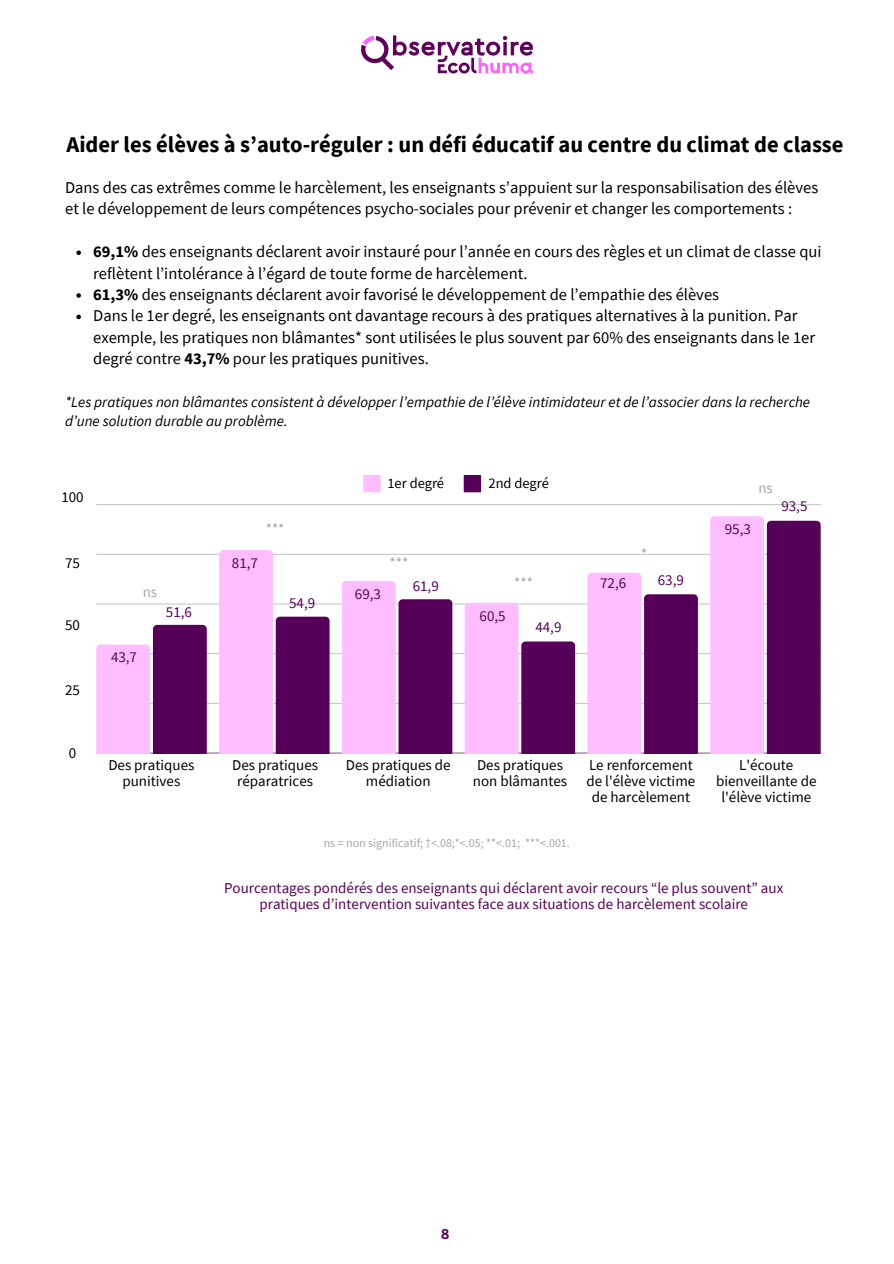
<style>
.page{position:relative;width:894px;height:1264px;background:#fff}
.page>*{position:absolute;margin:0;border:0;box-sizing:border-box;transform-origin:0 0}
.t1{font:700 22.5px "Source Sans Pro";color:#010002}
.t2{font:16.5px/21.3px "Source Sans Pro";color:#000}
.t3{font:15px/15.8px "Source Sans Pro";color:#570059;text-align:center}
.t4{font:15px/15.8px "Source Sans Pro";color:#000;text-align:center}
.t5{font:italic 15px/19.2px "Source Sans Pro";color:#000}
.t6{font:15px "Source Sans Pro";color:#a6a6a6}
.t7{font:700 15px "Cera Basic";color:#570059}
.t8{font:14.4px "Source Sans Pro";color:#000}
.t9{font:12px "Source Sans Pro";color:#a6a6a6}
.s1{font-weight:700}
</style>
<div class="page">
<img style="left:361px;top:35px;width:172px;height:39px">
<svg style="left:363px;top:475px;width:17px;height:17px"></svg>
<svg style="left:463px;top:475px;width:18px;height:17px"></svg>
<hr style="left:96px;top:703px;width:724px;height:1px;background:#000">
<hr style="left:96px;top:653px;width:724px;height:1px;background:#000">
<hr style="left:96px;top:603px;width:724px;height:1px;background:#000">
<hr style="left:96px;top:554px;width:724px;height:1px;background:#000">
<hr style="left:96px;top:504px;width:724px;height:1px;background:#000">
<hr style="left:96px;top:752px;width:724px;height:1px;background:#000">
<svg style="left:96px;top:625px;width:111px;height:128px;background:#ad68ae"></svg>
<svg style="left:219px;top:550px;width:110px;height:203px"></svg>
<svg style="left:342px;top:581px;width:110px;height:172px;background:#b671b7"></svg>
<svg style="left:464px;top:602px;width:111px;height:151px;background:#c284c3"></svg>
<svg style="left:587px;top:572px;width:110px;height:181px;background:#b975ba"></svg>
<svg style="left:710px;top:516px;width:110px;height:237px;background:#b068b1"></svg>
<svg style="left:76px;top:250px;width:5px;height:5px"></svg>
<svg style="left:76px;top:293px;width:5px;height:5px"></svg>
<svg style="left:76px;top:314px;width:5px;height:5px"></svg>
<h2 class="t1" style="left:66px;top:130px;width:778px">Aider les élèves à s’auto-réguler : un défi éducatif au centre du climat de classe</h2>
<h1 class="t2" style="left:65px;top:176px;width:754px">Dans des cas extrêmes comme le harcèlement, les enseignants s’appuient sur la responsabilisation des élèves et le développement de leurs compétences psycho-sociales pour prévenir et changer les comportements :</h1>
<h2 class="t2" style="left:93px;top:241px;width:729px"><span class="s1">69,1%</span> des enseignants déclarent avoir instauré pour l’année en cours des règles et un climat de classe qui reflètent l’intolérance à l’égard de toute forme de harcèlement.</h2>
<p class="t2" style="left:93px;top:283px;width:627px"><span class="s1">61,3%</span> des enseignants déclarent avoir favorisé le développement de l’empathie des élèves</p>
<p class="t2" style="left:93px;top:305px;width:723px">Dans le 1er degré, les enseignants ont davantage recours à des pratiques alternatives à la punition. Par exemple, les pratiques non blâmantes* sont utilisées le plus souvent par 60% des enseignants dans le 1er degré contre <span class="s1">43,7%</span> pour les pratiques punitives.</p>
<p class="t5" style="left:65px;top:392px;width:746px">*Les pratiques non blâmantes consistent à développer l’empathie de l’élève intimidateur et de l’associer dans la recherche d’une solution durable au problème.</p>
<p class="t4" style="left:61px;top:489px;width:24px">100</p>
<h2 class="t4" style="left:65px;top:554px;width:16px">75</h2>
<h2 class="t4" style="left:65px;top:616px;width:16px">50</h2>
<p class="t4" style="left:65px;top:681px;width:16px">25</p>
<h2 class="t4" style="left:69px;top:744px;width:9px">0</h2>
<h2 class="t6" style="left:143px;top:582px;width:16px">ns</h2>
<p class="t3" style="left:166px;top:603px;width:28px">51,6</p>
<p class="t3" style="left:111px;top:648px;width:28px">43,7</p>
<h2 class="t6" style="left:266px;top:519px;width:20px">***</h2>
<h2 class="t3" style="left:232px;top:554px;width:28px">81,7</h2>
<h2 class="t3" style="left:289px;top:595px;width:28px">54,9</h2>
<p class="t8" style="left:387px;top:473px;width:58px">1er degré</p>
<p class="t8" style="left:488px;top:473px;width:62px">2nd degré</p>
<h2 class="t3" style="left:355px;top:586px;width:28px">69,3</h2>
<h2 class="t6" style="left:389px;top:553px;width:20px">***</h2>
<p class="t6" style="left:514px;top:573px;width:20px">***</p>
<p class="t3" style="left:412px;top:577px;width:28px">61,9</p>
<p class="t3" style="left:600px;top:575px;width:28px">72,6</p>
<h2 class="t3" style="left:479px;top:607px;width:28px">60,5</h2>
<h2 class="t3" style="left:535px;top:618px;width:28px">44,9</h2>
<h2 class="t6" style="left:640px;top:544px;width:8px">*</h2>
<h2 class="t3" style="left:657px;top:571px;width:28px">63,9</h2>
<h2 class="t3" style="left:724px;top:521px;width:28px">95,3</h2>
<p class="t6" style="left:758px;top:478px;width:16px">ns</p>
<h2 class="t3" style="left:781px;top:497px;width:28px">93,5</h2>
<h2 class="t4" style="left:108px;top:757px;width:87px">Des pratiques punitives</h2>
<p class="t4" style="left:232px;top:757px;width:87px">Des pratiques réparatrices</p>
<h2 class="t4" style="left:346px;top:757px;width:106px">Des pratiques de médiation</h2>
<h2 class="t4" style="left:473px;top:757px;width:96px;text-align:left">Des pratiques non blâmantes</h2>
<p class="t4" style="left:586px;top:757px;width:110px">Le renforcement de l'élève victime de harcèlement</p>
<h2 class="t4" style="left:715px;top:757px;width:102px">L'écoute bienveillante de l'élève victime</h2>
<h2 class="t9" style="left:323px;top:834px;width:248px">ns = non significatif; †&lt;.08;*&lt;.05; **&lt;.01; ***&lt;.001.</h2>
<h2 class="t3" style="left:224px;top:880px;width:560px">Pourcentages pondérés des enseignants qui déclarent avoir recours “le plus souvent” aux pratiques d’intervention suivantes face aux situations de harcèlement scolaire</h2>
<h2 class="t7" style="left:440px;top:1223px;width:10px">8</h2>
</div>
